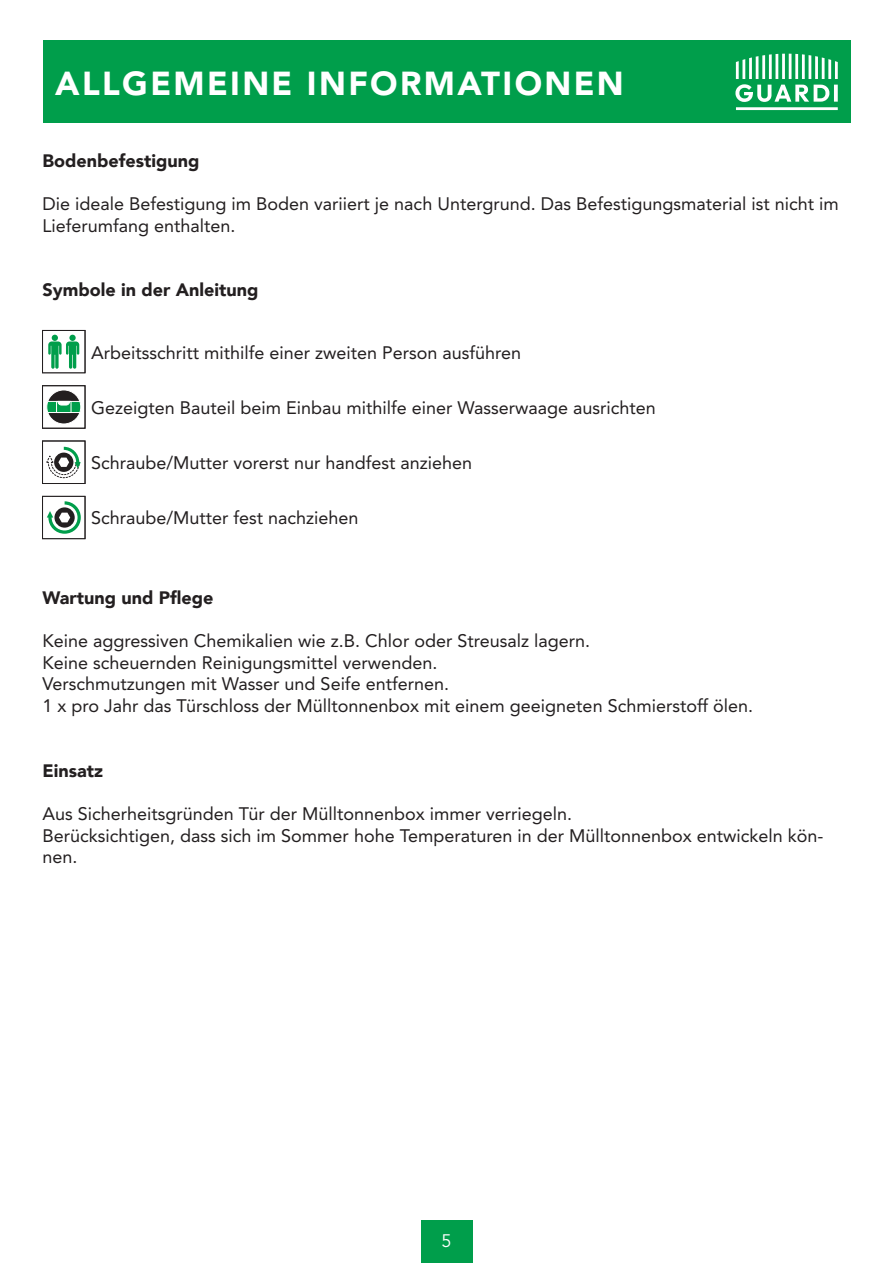
<style>
.page{position:relative;width:893px;height:1263px;background:#fff}
.page>*{position:absolute;margin:0;border:0;box-sizing:border-box;transform-origin:0 0}
.t1{font:900 33px "Avenir LT Std";letter-spacing:.07em;color:#fff}
.t2{font:18px/21.6px "Avenir LT Std";color:#231f20}
.t3{font:900 18px "Avenir";color:#231f20}
.t4{font:18px "Avenir LT Std";color:#fff}
</style>
<div class="page">
<div style="left:43px;top:40px;width:807px;height:83px;background:#009e4b"></div>
<div style="left:421px;top:1220px;width:51px;height:43px;background:#009e4b"></div>
<svg style="left:735px;top:54px;width:103px;height:56px"></svg>
<svg style="left:48px;top:335px;width:31px;height:34px"></svg>
<div style="left:42px;top:330px;width:43px;height:43px;border:1px solid #231f20"></div>
<svg style="left:47px;top:390px;width:34px;height:34px"></svg>
<div style="left:47px;top:390px;width:34px;height:34px;border:1px solid #fff;border-radius:50%"></div>
<svg style="left:46px;top:401px;width:35px;height:12px"></svg>
<div style="left:42px;top:385px;width:43px;height:44px;border:1px solid #231f20"></div>
<svg style="left:46px;top:447px;width:35px;height:31px"></svg>
<div style="left:42px;top:441px;width:43px;height:43px;border:1px solid #231f20"></div>
<svg style="left:47px;top:501px;width:34px;height:33px"></svg>
<div style="left:42px;top:496px;width:43px;height:43px;border:1px solid #231f20"></div>
<h1 class="t1" style="left:55px;top:65px;width:570px">ALLGEMEINE INFORMATIONEN</h1>
<p class="t3" style="left:43px;top:153px;width:158px">Bodenbefestigung</p>
<p class="t2" style="left:43px;top:193px;width:798px">Die ideale Befestigung im Boden variiert je nach Untergrund. Das Befestigungsmaterial ist nicht im<br>Lieferumfang enthalten.</p>
<p class="t3" style="left:43px;top:283px;width:218px">Symbole in der Anleitung</p>
<p class="t2" style="left:91px;top:342px;width:432px">Arbeitsschritt mithilfe einer zweiten Person ausführen</p>
<p class="t2" style="left:91px;top:397px;width:566px">Gezeigten Bauteil beim Einbau mithilfe einer Wasserwaage ausrichten</p>
<p class="t2" style="left:91px;top:452px;width:383px">Schraube/Mutter vorerst nur handfest anziehen</p>
<p class="t2" style="left:91px;top:508px;width:269px">Schraube/Mutter fest nachziehen</p>
<p class="t3" style="left:42px;top:582px;width:173px">Wartung und P昀氀ege</p>
<p class="t2" style="left:43px;top:631px;width:712px">Keine aggressiven Chemikalien wie z.B. Chlor oder Streusalz lagern.<br>Keine scheuernden Reinigungsmittel verwenden.<br>Verschmutzungen mit Wasser und Seife entfernen.<br>1 x pro Jahr das Türschloss der Mülltonnenbox mit einem geeigneten Schmierstoff ölen.</p>
<p class="t3" style="left:43px;top:763px;width:62px">Einsatz</p>
<p class="t2" style="left:43px;top:803px;width:783px">Aus Sicherheitsgründen Tür der Mülltonnenbox immer verriegeln.<br>Berücksichtigen, dass sich im Sommer hohe Temperaturen in der Mülltonnenbox entwickeln kön&shy;nen.</p>
<p class="t4" style="left:441px;top:1233px;width:12px">5</p>
</div>
